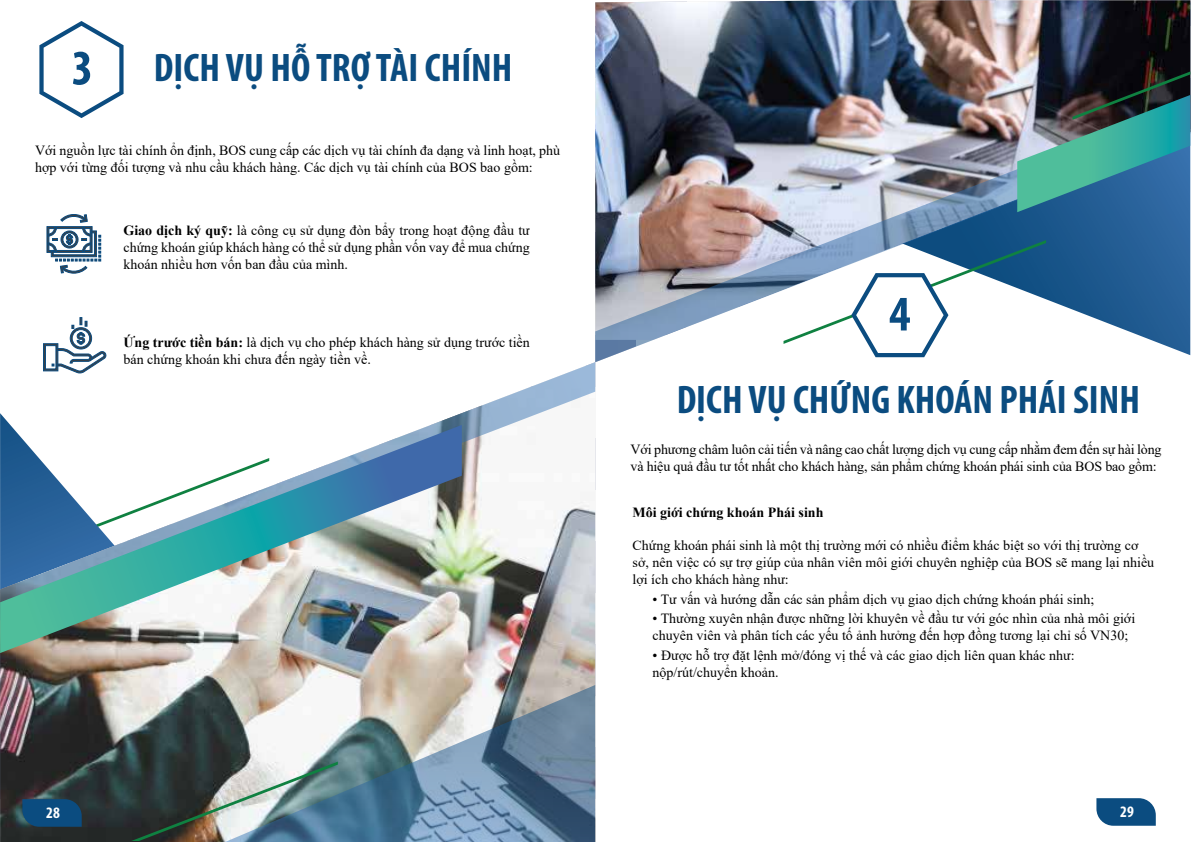
<style>
.page{position:relative;width:1191px;height:842px;background:#fff}
.page>*{position:absolute;margin:0;border:0;box-sizing:border-box;transform-origin:0 0}
.t1{font:700 condensed 50px "Myriad Pro";color:#0b4c80}
.t2{font:700 condensed 40px "Myriad Pro";color:#0b4c80}
.t3{font:700 condensed 16px "Myriad Pro";color:#fff}
.t4{font:14px/16.8px "Times New Roman";color:#010101}
.t5{font:700 14px "Times New Roman";color:#010101}
.s1{font-weight:700}
</style>
<div class="page">
<img style="left:0;top:620px;width:595px;height:221px">
<img style="left:595px;top:0;width:594px;height:103px">
<img style="left:595px;top:103px;width:594px;height:259px">
<svg style="left:0;top:362px;width:595px;height:258px"></svg>
<img style="left:0;top:425px;width:461px;height:228px">
<svg style="left:225px;top:684px;width:370px;height:157px"></svg>
<svg style="left:1016px;top:71px;width:173px;height:141px"></svg>
<img style="left:131px;top:761px;width:207px;height:79px">
<svg style="left:39px;top:21px;width:84px;height:97px"></svg>
<svg style="left:783px;top:240px;width:262px;height:117px"></svg>
<svg style="left:1096px;top:798px;width:59px;height:27px"></svg>
<svg style="left:22px;top:799px;width:60px;height:27px"></svg>
<svg style="left:43px;top:317px;width:63px;height:56px"></svg>
<svg style="left:46px;top:214px;width:55px;height:59px"></svg>
<h1 class="t1" style="left:72px;top:37px;width:23px">3</h1>
<h2 class="t2" style="left:154px;top:43px;width:360px">DỊCH VỤ HỖ TRỢ TÀI CHÍNH</h2>
<p class="t4" style="left:35px;top:141px;width:526px">Với nguồn lực tài chính ổn định, BOS cung cấp các dịch vụ tài chính đa dạng và linh hoạt, phù hợp với từng đối tượng và nhu cầu khách hàng. Các dịch vụ tài chính của BOS bao gồm:</p>
<p class="t4" style="left:123px;top:222px;width:408px;text-align:justify"><span class="s1">Giao dịch ký quỹ:</span> là công cụ sử dụng đòn bẩy trong hoạt động đầu tư chứng khoán giúp khách hàng có thể sử dụng phần vốn vay để mua chứng khoán nhiều hơn vốn ban đầu của mình.</p>
<p class="t4" style="left:123px;top:333px;width:408px"><span class="s1">Ứng trước tiền bán:</span> là dịch vụ cho phép khách hàng sử dụng trước tiền bán chứng khoán khi chưa đến ngày tiền về.</p>
<h1 class="t1" style="left:888px;top:282px;width:23px">4</h1>
<h2 class="t2" style="left:676px;top:375px;width:465px">DỊCH VỤ CHỨNG KHOÁN PHÁI SINH</h2>
<p class="t4" style="left:630px;top:440px;width:532px">Với phương châm luôn cải tiến và nâng cao chất lượng dịch vụ cung cấp nhằm đem đến sự hài lòng và hiệu quả đầu tư tốt nhất cho khách hàng, sản phẩm chứng khoán phái sinh của BOS bao gồm:</p>
<p class="t5" style="left:632px;top:502px;width:192px">Môi giới chứng khoán Phái sinh</p>
<p class="t4" style="left:632px;top:536px;width:523px">Chứng khoán phái sinh là một thị trường mới có nhiều điểm khác biệt so với thị trường cơ sở, nên việc có sự trợ giúp của nhân viên môi giới chuyên nghiệp của BOS sẽ mang lại nhiều lợi ích cho khách hàng như:</p>
<p class="t4" style="left:652px;top:590px;width:443px">• Tư vấn và hướng dẫn các sản phẩm dịch vụ giao dịch chứng khoán phái sinh;</p>
<p class="t4" style="left:652px;top:609px;width:484px">• Thường xuyên nhận được những lời khuyên về đầu tư với góc nhìn của nhà môi giới chuyên viên và phân tích các yếu tố ảnh hưởng đến hợp đồng tương lại chỉ số VN30;</p>
<p class="t4" style="left:652px;top:646px;width:423px">• Được hỗ trợ đặt lệnh mở/đóng vị thế và các giao dịch liên quan khác như: nộp/rút/chuyển khoản.</p>
<p class="t3" style="left:46px;top:802px;width:15px">28</p>
<p class="t3" style="left:1119px;top:801px;width:15px">29</p>
</div>
